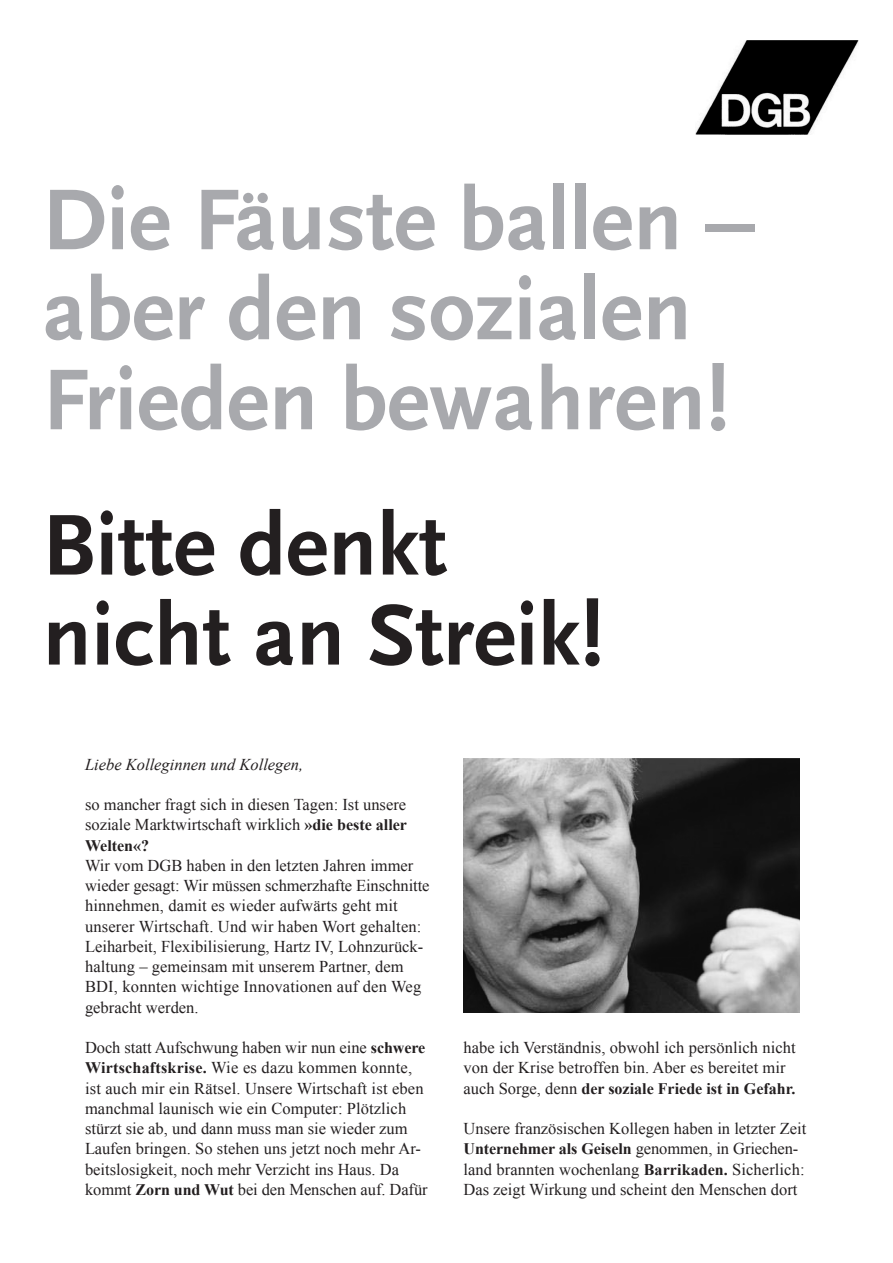
<style>
.page{position:relative;width:893px;height:1263px;background:#fff}
.page>*{position:absolute;margin:0;border:0;box-sizing:border-box;transform-origin:0 0}
.t1{font:700 90px/90px "Scala Sans";color:#a8a9ad}
.t2{font:700 90px/90px "Scala Sans";color:#231f20}
.t3{font:16.5px/20.2px "Times New Roman";color:#231f20}
.t4{font:italic 16.5px "Times New Roman";color:#231f20}
.t5{font:700 16.05px "Times New Roman";color:#231f20}
.s1{font-weight:700;font-size:16.05px}
.s2{font-weight:400;font-size:16.5px}
</style>
<div class="page">
<img style="left:463px;top:758px;width:336px;height:254px">
<img style="left:695px;top:40px;width:164px;height:95px">
<h1 class="t1" style="left:43px;top:177px;width:713px">Die Fäuste ballen – aber den sozialen<br>Frieden bewahren!</h1>
<h1 class="t2" style="left:43px;top:503px;width:563px">Bitte denkt nicht an Streik!</h1>
<p class="t4" style="left:85px;top:753px;width:220px">Liebe Kolleginnen und Kollegen,</p>
<p class="t3" style="left:85px;top:794px;width:323px">so mancher fragt sich in diesen Tagen: Ist unsere soziale Marktwirtschaft wirklich <span class="s1">»die beste aller</span></p>
<p class="t5" style="left:85px;top:834px;width:66px">Welten«?</p>
<p class="t3" style="left:85px;top:855px;width:346px">Wir vom DGB haben in den letzten Jahren immer wieder gesagt: Wir müssen schmerzhafte Einschnitte hinnehmen, damit es wieder aufwärts geht mit unserer Wirtschaft. Und wir haben Wort gehalten:<br>Leiharbeit, Flexibilisierung, Hartz IV, Lohnzurück&shy;haltung – gemeinsam mit unserem Partner, dem BDI, konnten wichtige Innovationen auf den Weg gebracht werden.</p>
<p class="t3" style="left:85px;top:1037px;width:344px">Doch statt Aufschwung haben wir nun eine <span class="s1">schwere Wirtschaftskrise.</span> Wie es dazu kommen konnte, ist auch mir ein Rätsel. Unsere Wirtschaft ist eben manchmal launisch wie ein Computer: Plötzlich stürzt sie ab, und dann muss man sie wieder zum Laufen bringen. So stehen uns jetzt noch mehr Ar&shy;beitslosigkeit, noch mehr Verzicht ins Haus. Da kommt <span class="s1">Zorn und Wut</span> bei den Menschen auf. Dafür</p>
<p class="t3" style="left:463px;top:1037px;width:334px">habe ich Verständnis, obwohl ich persönlich nicht von der Krise betroffen bin. Aber es bereitet mir</p>
<p class="t5" style="left:463px;top:1077px;width:333px"><span class="s2">auch Sorge, denn</span> der soziale Friede ist in Gefahr.</p>
<p class="t3" style="left:463px;top:1118px;width:344px">Unsere französischen Kollegen haben in letzter Zeit</p>
<p class="t5" style="left:463px;top:1138px;width:336px">Unternehmer als Geiseln <span class="s2">genommen, in Griechen-</span></p>
<p class="t3" style="left:463px;top:1159px;width:343px">land brannten wochenlang <span class="s1">Barrikaden.</span> Sicherlich:<br>Das zeigt Wirkung und scheint den Menschen dort</p>
</div>
